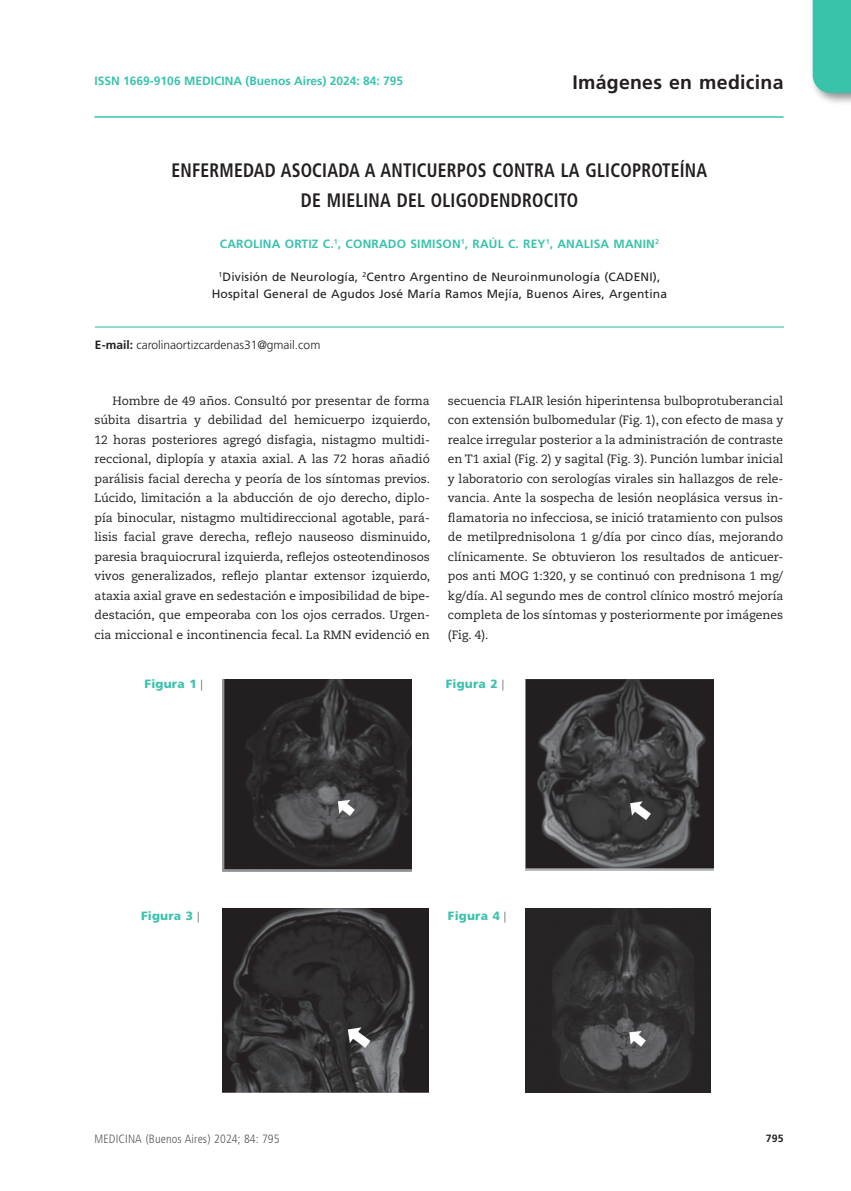
<style>
.page{position:relative;width:851px;height:1191px;background:#fff}
.page>*{position:absolute;margin:0;border:0;box-sizing:border-box;transform-origin:0 0}
.titulo{font:700 condensed 19.5px "Frutiger LT Std";letter-spacing:.015em;color:#231f20;scale:.9 1}
.t1{font:700 19.5px "Frutiger LT Std";letter-spacing:.015em;color:#231f20}
.texto2{font:12px/19.5px "Caecilia LT Std";color:#231f20;text-align:justify}
.lugar{font:12px "Frutiger LT Std";letter-spacing:.015em;color:#231f20}
.autor{font:700 12px "Frutiger LT Std";letter-spacing:.015em;color:#3ac3ab}
.dirección-1{font:300 12px "Frutiger LT Std";color:#231f20}
.t2{font:300 condensed 12px "Frutiger LT Std";letter-spacing:.01em;color:#57585a}
.epigrafe{font:900 12px "Frutiger LT Std";letter-spacing:.015em;color:#3ac3ab}
.t3{font:700 10.5px "Frutiger LT Std";color:#231f20}
.s1{font-weight:700}
</style>
<div class="page">
<div style="left:808px;top:0;width:42px;height:105px;background:#231f20;opacity:.5"></div>
<div style="left:812px;top:0;width:38px;height:93px;background:#3ac3ab"></div>
<hr style="left:94px;top:116px;width:689px;height:2px;background:#3ac3ab">
<hr style="left:95px;top:326px;width:689px;height:1px;background:#3ac3ab">
<img style="left:223px;top:679px;width:188px;height:193px">
<img style="left:525px;top:679px;width:188px;height:192px">
<img style="left:223px;top:908px;width:205px;height:184px">
<img style="left:525px;top:908px;width:185px;height:184px">
<p class="autor" style="left:94px;top:73px;width:310px">ISSN 1669-9106 MEDICINA (Buenos Aires) 2024: 84: 795</p>
<p class="t1" style="left:572px;top:71px;width:213px">Imágenes en medicina</p>
<p class="titulo" style="left:171px;top:159px;width:596px">ENFERMEDAD ASOCIADA A ANTICUERPOS CONTRA LA GLICOPROTEÍNA</p>
<p class="titulo" style="left:301px;top:189px;width:309px">DE MIELINA DEL OLIGODENDROCITO</p>
<p class="autor" style="left:220px;top:237px;width:440px">CAROLINA ORTIZ C.<sup>1</sup>, CONRADO SIMISON<sup>1</sup>, RAÚL C. REY<sup>1</sup>, ANALISA MANIN<sup>2</sup></p>
<p class="lugar" style="left:218px;top:270px;width:443px"><sup>1</sup>División de Neurología, <sup>2</sup>Centro Argentino de Neuroinmunología (CADENI),</p>
<p class="lugar" style="left:212px;top:287px;width:457px">Hospital General de Agudos José María Ramos Mejía, Buenos Aires, Argentina</p>
<p class="dirección-1" style="left:95px;top:338px;width:227px"><span class="s1">E-mail:</span> carolinaortizcardenas31@gmail.com</p>
<p class="texto2" style="left:94px;top:391px;width:337px;text-indent:18px">Hombre de 49 años. Consultó por presentar de forma súbita disartria y debilidad del hemicuerpo izquierdo, 12 horas posteriores agregó disfagia, nistagmo multidi&shy;reccional, diplopía y ataxia axial. A las 72 horas añadió parálisis facial derecha y peoría de los síntomas previos.<br>Lúcido, limitación a la abducción de ojo derecho, diplo&shy;pía binocular, nistagmo multidireccional agotable, pará&shy;lisis facial grave derecha, reflejo nauseoso disminuido, paresia braquiocrural izquierda, reflejos osteotendinosos vivos generalizados, reflejo plantar extensor izquierdo, ataxia axial grave en sedestación e imposibilidad de bipe&shy;destación, que empeoraba con los ojos cerrados. Urgen&shy;cia miccional e incontinencia fecal. La RMN evidenció en</p>
<p class="texto2" style="left:448px;top:391px;width:337px">secuencia FLAIR lesión hiperintensa bulboprotuberancial con extensión bulbomedular (Fig. 1), con efecto de masa y realce irregular posterior a la administración de contraste en T1 axial (Fig. 2) y sagital (Fig. 3). Punción lumbar inicial y laboratorio con serologías virales sin hallazgos de rele&shy;vancia. Ante la sospecha de lesión neoplásica versus in&shy;flamatoria no infecciosa, se inició tratamiento con pulsos de metilprednisolona 1 g/día por cinco días, mejorando clínicamente. Se obtuvieron los resultados de anticuer&shy;pos anti MOG 1:320, y se continuó con prednisona 1 mg/ kg/día. Al segundo mes de control clínico mostró mejoría completa de los síntomas y posteriormente por imágenes (Fig. 4).</p>
<p class="epigrafe" style="left:144px;top:677px;width:54px">Figura 1</p>
<p class="epigrafe" style="left:445px;top:677px;width:54px">Figura 2</p>
<p class="epigrafe" style="left:141px;top:909px;width:54px">Figura 3</p>
<p class="t2" style="left:94px;top:1132px;width:186px">MEDICINA (Buenos Aires) 2024; 84: 795</p>
<p class="epigrafe" style="left:448px;top:909px;width:54px">Figura 4</p>
<p class="t3" style="left:765px;top:1132px;width:19px">795</p>
</div>
